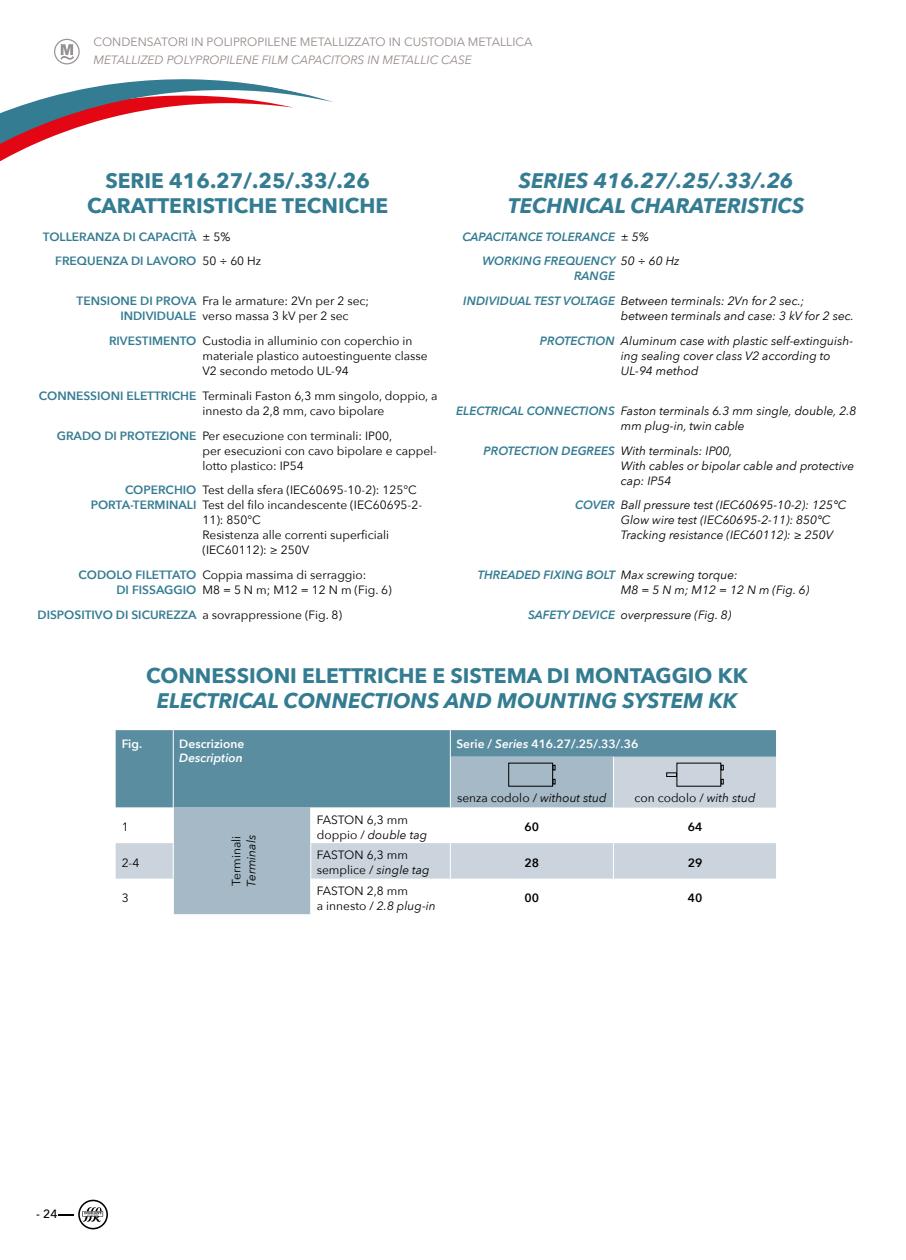
<style>
.page{position:relative;width:906px;height:1260px;background:#fff}
.page>*{position:absolute;margin:0;border:0;box-sizing:border-box;transform-origin:0 0}
.t1{font:700 21px/25.2px "Avenir Next";color:#347c92;text-align:center}
.t2{font:italic 700 21px/25.2px "Avenir Next";color:#347c92;text-align:center}
.t3{font:12px/15px "Avenir Next";color:#000}
.t4{font:italic 12px/15px "Avenir Next";color:#000}
.t5{font:600 12px/15px "Avenir Next";color:#347c92;text-align:right}
.t6{font:12px "Avenir Next";color:#958b87}
.t7{font:italic 12px "Avenir Next";color:#958b87}
.t8{font:600 12px "Avenir Next";color:#fff}
.t9{font:italic 600 12px/24.8px "Avenir Next";color:#347c92}
.t10{font:600 12px "Avenir Next";color:#000}
.t11{font:italic 600 12px "Avenir Next";color:#fff}
.t12{font:500 12px "Avenir Next";color:#000}
.s1{font-weight:400;color:#000}
.s2{font-weight:600;color:#347c92}
.s3{font-style:italic}
</style>
<div class="page">
<svg style="left:0;top:79px;width:333px;height:83px"></svg>
<svg style="left:54px;top:39px;width:26px;height:25px"></svg>
<svg style="left:59px;top:1199px;width:49px;height:30px"></svg>
<div style="left:116px;top:730px;width:660px;height:77px;background:#5b8da1"></div>
<svg style="left:174px;top:756px;width:439px;height:51px;background:#759cad"></svg>
<div style="left:613px;top:756px;width:163px;height:51px;background:#cbd4dd"></div>
<svg style="left:116px;top:807px;width:660px;height:107px"></svg>
<svg style="left:116px;top:843px;width:660px;height:35px;background:#c3ced8"></svg>
<svg style="left:173px;top:730px;width:1px;height:26px"></svg>
<svg style="left:450px;top:730px;width:1px;height:26px"></svg>
<hr style="left:173px;top:756px;width:1px;height:51px;background:#fff">
<hr style="left:450px;top:756px;width:1px;height:51px;background:#fff">
<hr style="left:613px;top:756px;width:1px;height:51px;background:#fff">
<hr style="left:173px;top:807px;width:1px;height:36px;background:#fff">
<hr style="left:310px;top:807px;width:1px;height:36px;background:#fff">
<hr style="left:450px;top:807px;width:1px;height:36px;background:#fff">
<hr style="left:613px;top:807px;width:1px;height:36px;background:#fff">
<hr style="left:173px;top:843px;width:1px;height:35px;background:#fff">
<hr style="left:310px;top:843px;width:1px;height:35px;background:#fff">
<hr style="left:450px;top:843px;width:1px;height:35px;background:#fff">
<hr style="left:613px;top:843px;width:1px;height:35px;background:#fff">
<hr style="left:173px;top:878px;width:1px;height:36px;background:#fff">
<hr style="left:310px;top:878px;width:1px;height:36px;background:#fff">
<hr style="left:450px;top:878px;width:1px;height:36px;background:#fff">
<hr style="left:613px;top:878px;width:1px;height:36px;background:#fff">
<svg style="left:552px;top:764px;width:3px;height:6px"></svg>
<svg style="left:552px;top:778px;width:3px;height:6px"></svg>
<svg style="left:720px;top:764px;width:3px;height:6px"></svg>
<svg style="left:720px;top:778px;width:3px;height:6px"></svg>
<p class="t6" style="left:94px;top:32px;width:440px">CONDENSATORI IN POLIPROPILENE METALLIZZATO IN CUSTODIA METALLICA</p>
<p class="t7" style="left:94px;top:50px;width:380px">METALLIZED POLYPROPILENE FILM CAPACITORS IN METALLIC CASE</p>
<h1 class="t1" style="left:87px;top:167px;width:302px">SERIE 416.27/.25/.33/.26<br>CARATTERISTICHE TECNICHE</h1>
<h1 class="t2" style="left:508px;top:167px;width:297px">SERIES 416.27/.25/.33/.26<br>TECHNICAL CHARATERISTICS</h1>
<p class="t5" style="left:55px;top:224px;width:207px;line-height:24.8px;text-align:left;text-indent:-12px">TOLLERANZA DI CAPACITÀ <span class="s1">± 5%<br></span>FREQUENZA DI LAVORO <span class="s1">50 ÷ 60 Hz</span></p>
<p class="t5" style="left:77px;top:293px;width:122px">TENSIONE DI PROVA<br>INDIVIDUALE</p>
<p class="t3" style="left:202px;top:293px;width:168px">Fra le armature: 2Vn per 2 sec; verso massa 3 kV per 2 sec</p>
<p class="t3" style="left:202px;top:333px;width:227px;text-indent:-93px"><span class="s2">RIVESTIMENTO</span> Custodia in alluminio con coperchio in materiale plastico autoestinguente classe<br>V2 secondo metodo UL-94</p>
<p class="t3" style="left:202px;top:387px;width:236px;text-indent:-163px"><span class="s2">CONNESSIONI ELETTRICHE</span> Terminali Faston 6,3 mm singolo, doppio, a innesto da 2,8 mm, cavo bipolare</p>
<p class="t3" style="left:202px;top:427px;width:236px;text-indent:-146px"><span class="s2">GRADO DI PROTEZIONE</span> Per esecuzione con terminali: IP00,<br>per esecuzioni con cavo bipolare e cappel&shy;lotto plastico: IP54</p>
<p class="t5" style="left:91px;top:482px;width:107px">COPERCHIO<br>PORTA-TERMINALI</p>
<p class="t3" style="left:202px;top:482px;width:221px">Test della sfera (IEC60695-10-2): 125°C<br>Test del filo incandescente (IEC60695-2-<br>11): 850°C<br>Resistenza alle correnti superficiali (IEC60112): ≥ 250V</p>
<p class="t5" style="left:79px;top:567px;width:119px">CODOLO FILETTATO<br>DI FISSAGGIO</p>
<p class="t3" style="left:202px;top:567px;width:191px">Coppia massima di serraggio:<br>M8 = 5 N m; M12 = 12 N m (Fig. 6)</p>
<p class="t3" style="left:38px;top:606px;width:306px"><span class="s2">DISPOSITIVO DI SICUREZZA</span> a sovrappressione (Fig. 8)</p>
<p class="t9" style="left:482px;top:224px;width:168px;text-indent:-20px">CAPACITANCE TOLERANCE <span class="s1">± 5%<br></span>WORKING FREQUENCY</p>
<p class="t9" style="left:574px;top:263px;width:42px">RANGE</p>
<p class="t4" style="left:621px;top:253px;width:60px">50 ÷ 60 Hz</p>
<p class="t4" style="left:621px;top:293px;width:234px;text-indent:-158px"><span class="s2">INDIVIDUAL TEST VOLTAGE</span> Between terminals: 2Vn for 2 sec.; between terminals and case: 3 kV for 2 sec.</p>
<p class="t4" style="left:621px;top:333px;width:234px;text-indent:-81px"><span class="s2">PROTECTION</span> Aluminum case with plastic self-extinguish&shy;ing sealing cover class V2 according to<br>UL-94 method</p>
<p class="t4" style="left:621px;top:402px;width:237px;text-indent:-165px"><span class="s2">ELECTRICAL CONNECTIONS</span> Faston terminals 6.3 mm single, double, 2.8 mm plug-in, twin cable</p>
<p class="t4" style="left:621px;top:442px;width:235px;text-indent:-137px"><span class="s2">PROTECTION DEGREES</span> With terminals: IP00,<br>With cables or bipolar cable and protective cap: IP54</p>
<p class="t4" style="left:621px;top:497px;width:227px;text-indent:-46px"><span class="s2">COVER</span> Ball pressure test (IEC60695-10-2): 125°C<br>Glow wire test (IEC60695-2-11): 850°C<br>Tracking resistance (IEC60112): ≥ 250V</p>
<p class="t4" style="left:621px;top:567px;width:190px;text-indent:-143px"><span class="s2">THREADED FIXING BOLT</span> Max screwing torque:<br>M8 = 5 N m; M12 = 12 N m (Fig. 6)</p>
<p class="t4" style="left:528px;top:606px;width:205px"><span class="s2">SAFETY DEVICE</span> overpressure (Fig. 8)</p>
<h1 class="t1" style="left:146px;top:662px;width:603px">CONNESSIONI ELETTRICHE E SISTEMA DI MONTAGGIO KK</h1>
<h1 class="t2" style="left:157px;top:688px;width:581px">ELECTRICAL CONNECTIONS AND MOUNTING SYSTEM KK</h1>
<p class="t8" style="left:122px;top:733px;width:22px">Fig.</p>
<p class="t8" style="left:179px;top:733px;width:67px">Descrizione</p>
<p class="t11" style="left:179px;top:747px;width:65px">Description</p>
<p class="t8" style="left:456px;top:733px;width:183px">Serie / <span class="s3">Series</span> 416.27/.25/.33/.36</p>
<p class="t3" style="left:457px;top:789px;width:151px">senza codolo / <span class="s3">without stud</span></p>
<p class="t3" style="left:634px;top:789px;width:123px">con codolo / <span class="s3">with stud</span></p>
<p class="t3" style="left:317px;top:811px;width:112px">FASTON 6,3 mm doppio / <span class="s3">double tag</span></p>
<p class="t10" style="left:524px;top:816px;width:16px">60</p>
<p class="t10" style="left:687px;top:816px;width:16px">64</p>
<p class="t3" style="left:122px;top:819px;width:8px">1</p>
<p class="t3" style="left:228px;top:885px;width:51px;rotate:-90deg">Terminali</p>
<p class="t4" style="left:243px;top:886px;width:53px;rotate:-90deg">Terminals</p>
<p class="t3" style="left:122px;top:854px;width:19px">2-4</p>
<p class="t3" style="left:317px;top:847px;width:114px">FASTON 6,3 mm semplice / <span class="s3">single tag</span></p>
<p class="t10" style="left:524px;top:852px;width:16px">28</p>
<p class="t10" style="left:687px;top:852px;width:16px">29</p>
<p class="t3" style="left:122px;top:890px;width:8px">3</p>
<p class="t3" style="left:317px;top:882px;width:120px">FASTON 2,8 mm<br>a innesto / <span class="s3">2.8 plug-in</span></p>
<p class="t10" style="left:524px;top:887px;width:16px">00</p>
<p class="t10" style="left:687px;top:887px;width:16px">40</p>
<p class="t12" style="left:36px;top:1203px;width:23px">- 24</p>
</div>
